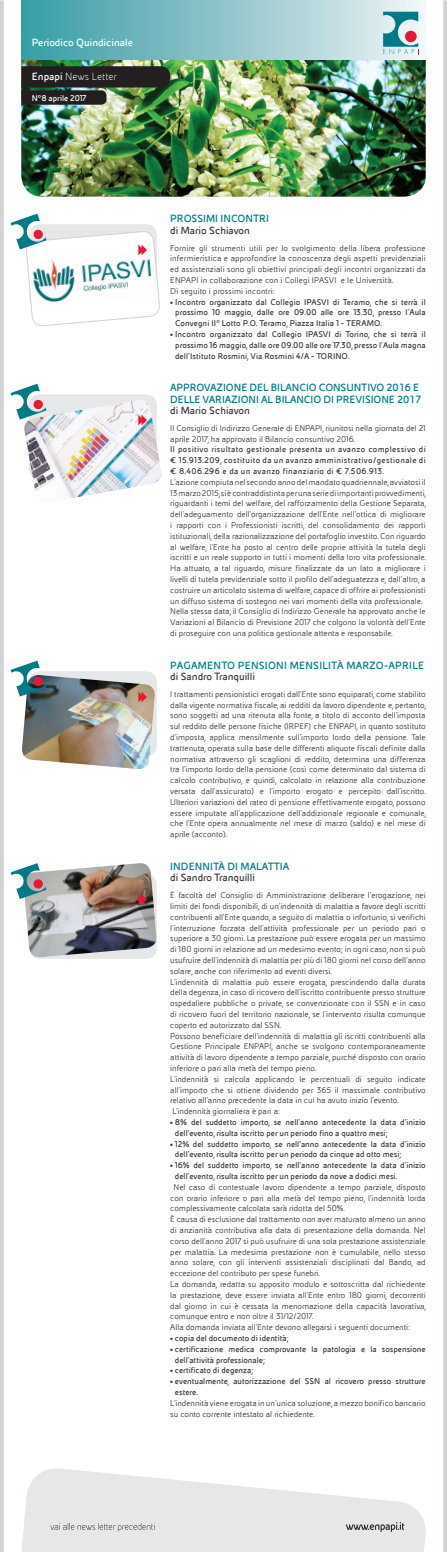
<style>
.page{position:relative;width:447px;height:1552px;background:#fff}
.page>*{position:absolute;margin:0;border:0;box-sizing:border-box;transform-origin:0 0}
.t1{font:700 11.25px/11.2px "Eni Tab";letter-spacing:-.01em;color:#007b85}
.t2{font:700 11.25px "Eni Tab";color:#3e3e3f}
.t3{font:700 11.25px "Eni Tab";letter-spacing:.02em;color:#007b85}
.t4{font:700 11.25px "Eni Exp";color:#fff}
.t5{font:300 11.25px "Eni Exp";color:#fff}
.t6{font:9px/10.8px "Eni Exp Reg";color:#3e3e3f}
.t7{font:700 9px/10.8px "Eni Exp";color:#3e3e3f}
.t8{font:700 9px "Eni Exp";color:#fff}
.s1{font-weight:700}
</style>
<div class="page">
<div style="left:29px;top:394px;width:128px;height:85px;background:#e6e7e9;border-radius:11px"></div>
<img style="left:24px;top:400px;width:138px;height:98px">
<img style="left:21px;top:60px;width:404px;height:137px">
<div style="left:21px;top:0;width:404px;height:60px;background:linear-gradient(to right,#369aa5,#eef3f5)"></div>
<svg style="left:383px;top:12px;width:35px;height:42px"></svg>
<div style="left:405px;top:31px;width:11px;height:11px;background:#e51836;border-radius:50%"></div>
<hr style="left:0;top:0;width:4px;height:1552px;background:#d1d2d4">
<hr style="left:443px;top:0;width:3px;height:1552px;background:#d1d2d4">
<svg style="left:21px;top:1468px;width:405px;height:84px;fill:#e6e7e9"></svg>
<svg style="left:345px;top:1522px;width:59px;height:10px"></svg>
<svg style="left:50px;top:1523px;width:105px;height:9px"></svg>
<svg style="left:11px;top:214px;width:149px;height:112px"></svg>
<svg style="left:138px;top:415px;width:9px;height:11px"></svg>
<svg style="left:11px;top:384px;width:35px;height:36px"></svg>
<img style="left:11px;top:661px;width:145px;height:108px">
<img style="left:11px;top:863px;width:146px;height:95px">
<img style="left:21px;top:66px;width:149px;height:39px">
<p class="t4" style="left:32px;top:37px;width:102px">Periodico Quindicinale</p>
<p class="t5" style="left:32px;top:71px;width:86px"><span class="s1">Enpapi</span> News Letter</p>
<p class="t8" style="left:32px;top:93px;width:56px">N°8 aprile 2017</p>
<p class="t1" style="left:170px;top:213px;width:100px">PROSSIMI INCONTRI</p>
<p class="t2" style="left:170px;top:224px;width:81px">di Mario Schiavon</p>
<p class="t6" style="left:170px;top:243px;width:257px">Fornire gli strumenti utili per lo svolgimento della libera professione infermieristica e approfondire la conoscenza degli aspetti previdenziali ed assistenziali sono gli obiettivi principali degli incontri organizzati da ENPAPI in collaborazione con i Collegi IPASVI e le Università.<br>Di seguito i prossimi incontri:</p>
<p class="t7" style="left:175px;top:296px;width:252px;text-align:justify;text-indent:-5px">• Incontro organizzato dal Collegio IPASVI di Teramo, che si terrà il prossimo 10 maggio, dalle ore 09.00 alle ore 13.30, presso l’Aula Convegni II° Lotto P.O. Teramo, Piazza Italia 1 - TERAMO.</p>
<p class="t7" style="left:175px;top:329px;width:252px;text-align:justify;text-indent:-5px">• Incontro organizzato dal Collegio IPASVI di Torino, che si terrà il prossimo 16 maggio, dalle ore 09.00 alle ore 17.30, presso l’Aula magna dell’Istituto Rosmini, Via Rosmini 4/A - TORINO.</p>
<p class="t1" style="left:170px;top:382px;width:252px">APPROVAZIONE DEL BILANCIO CONSUNTIVO 2016 E<br>DELLE VARIAZIONI AL BILANCIO DI PREVISIONE 2017</p>
<p class="t2" style="left:170px;top:404px;width:81px">di Mario Schiavon</p>
<p class="t6" style="left:170px;top:423px;width:257px">Il Consiglio di Indirizzo Generale di ENPAPI, riunitosi nella giornata del 21 aprile 2017, ha approvato il Bilancio consuntivo 2016.</p>
<p class="t7" style="left:170px;top:444px;width:257px;text-align:justify">Il positivo risultato gestionale presenta un avanzo complessivo di € 15.913.209, costituito da un avanzo amministrativo/gestionale di € 8.406.296 e da un avanzo finanziario di € 7.506.913.</p>
<p class="t6" style="left:170px;top:477px;width:257px">L’azione compiuta nel secondo anno del mandato quadriennale, avviatosi il 13 marzo 2015, si è contraddistinta per una serie di importanti provvedimenti, riguardanti i temi del welfare, del rafforzamento della Gestione Separata, dell’adeguamento dell’organizzazione dell’Ente nell’ottica di migliorare i rapporti con i Professionisti iscritti, del consolidamento dei rapporti istituzionali, della razionalizzazione del portafoglio investito. Con riguardo al welfare, l’Ente ha posto al centro delle proprie attività la tutela degli iscritti e un reale supporto in tutti i momenti della loro vita professionale.<br>Ha attuato, a tal riguardo, misure finalizzate da un lato a migliorare i livelli di tutela previdenziale sotto il profilo dell’adeguatezza e, dall’altro, a costruire un articolato sistema di welfare, capace di offrire ai professionisti un diffuso sistema di sostegno nei vari momenti della vita professionale.<br>Nella stessa data, il Consiglio di Indirizzo Generale ha approvato anche le Variazioni al Bilancio di Previsione 2017 che colgono la volontà dell’Ente di proseguire con una politica gestionale attenta e responsabile.</p>
<p class="t3" style="left:170px;top:659px;width:255px">PAGAMENTO PENSIONI MENSILITÀ MARZO-APRILE</p>
<p class="t2" style="left:170px;top:671px;width:86px">di Sandro Tranquilli</p>
<p class="t6" style="left:170px;top:689px;width:257px;text-align:justify">I trattamenti pensionistici erogati dall’Ente sono equiparati, come stabilito dalla vigente normativa fiscale, ai redditi da lavoro dipendente e, pertanto, sono soggetti ad una ritenuta alla fonte, a titolo di acconto dell’imposta sul reddito delle persone fisiche (IRPEF) che ENPAPI, in quanto sostituto d’imposta, applica mensilmente sull’importo lordo della pensione. Tale trattenuta, operata sulla base delle differenti aliquote fiscali definite dalla normativa attraverso gli scaglioni di reddito, determina una differenza tra l’importo lordo della pensione (così come determinato dal sistema di calcolo contributivo, e quindi, calcolato in relazione alla contribuzione versata dall’assicurato) e l’importo erogato e percepito dall’iscritto.<br>Ulteriori variazioni del rateo di pensione effettivamente erogato, possono essere imputate all’applicazione dell’addizionale regionale e comunale, che l’Ente opera annualmente nel mese di marzo (saldo) e nel mese di aprile (acconto).</p>
<p class="t1" style="left:170px;top:861px;width:120px">INDENNITÀ DI MALATTIA</p>
<p class="t2" style="left:170px;top:872px;width:86px">di Sandro Tranquilli</p>
<p class="t6" style="left:170px;top:890px;width:257px">È facoltà del Consiglio di Amministrazione deliberare l’erogazione, nei limiti dei fondi disponibili, di un’indennità di malattia a favore degli iscritti contribuenti all’Ente quando, a seguito di malattia o infortunio, si verifichi l’interruzione forzata dell’attività professionale per un periodo pari o superiore a 30 giorni. La prestazione può essere erogata per un massimo di 180 giorni in relazione ad un medesimo evento; in ogni caso, non si può usufruire dell’indennità di malattia per più di 180 giorni nel corso dell’anno solare, anche con riferimento ad eventi diversi.<br>L’indennità di malattia può essere erogata, prescindendo dalla durata della degenza, in caso di ricovero dell’iscritto contribuente presso strutture ospedaliere pubbliche o private, se convenzionate con il SSN e in caso di ricovero fuori del territorio nazionale, se l’intervento risulta comunque coperto ed autorizzato dal SSN.<br>Possono beneficiare dell’indennità di malattia gli iscritti contribuenti alla Gestione Principale ENPAPI, anche se svolgono contemporaneamente attività di lavoro dipendente a tempo parziale, purché disposto con orario inferiore o pari alla metà del tempo pieno.<br>L’indennità si calcola applicando le percentuali di seguito indicate all’importo che si ottiene dividendo per 365 il massimale contributivo relativo all’anno precedente la data in cui ha avuto inizio l’evento.<br>L’indennità giornaliera è pari a:</p>
<p class="t7" style="left:175px;top:1117px;width:252px;text-indent:-5px">• 8% del suddetto importo, se nell’anno antecedente la data d’inizio dell’evento, risulta iscritto per un periodo fino a quattro mesi;</p>
<p class="t7" style="left:175px;top:1138px;width:252px;text-indent:-5px">• 12% del suddetto importo, se nell’anno antecedente la data d’inizio dell’evento, risulta iscritto per un periodo da cinque ad otto mesi;</p>
<p class="t7" style="left:175px;top:1160px;width:252px;text-indent:-5px">• 16% del suddetto importo, se nell’anno antecedente la data d’inizio dell’evento, risulta iscritto per un periodo da nove a dodici mesi.</p>
<p class="t6" style="left:170px;top:1182px;width:257px;text-indent:3px">Nel caso di contestuale lavoro dipendente a tempo parziale, disposto con orario inferiore o pari alla metà del tempo pieno, l’indennità lorda complessivamente calcolata sarà ridotta del 50%.<br>È causa di esclusione dal trattamento non aver maturato almeno un anno di anzianità contributiva alla data di presentazione della domanda. Nel corso dell’anno 2017 si può usufruire di una sola prestazione assistenziale per malattia. La medesima prestazione non è cumulabile, nello stesso anno solare, con gli interventi assistenziali disciplinati dal Bando, ad eccezione del contributo per spese funebri.<br>La domanda, redatta su apposito modulo e sottoscritta dal richiedente la prestazione, deve essere inviata all’Ente entro 180 giorni, decorrenti dal giorno in cui è cessata la menomazione della capacità lavorativa, comunque entro e non oltre il 31/12/2017.<br>Alla domanda inviata all’Ente devono allegarsi i seguenti documenti:</p>
<p class="t7" style="left:170px;top:1333px;width:120px">• copia del documento di identità;</p>
<p class="t7" style="left:175px;top:1343px;width:252px;text-indent:-5px">• certificazione medica comprovante la patologia e la sospensione dell’attività professionale;</p>
<p class="t7" style="left:170px;top:1365px;width:85px">• certificato di degenza;</p>
<p class="t7" style="left:175px;top:1376px;width:252px;text-indent:-5px">• eventualmente, autorizzazione del SSN al ricovero presso strutture estere.</p>
<p class="t6" style="left:170px;top:1398px;width:257px">L’indennità viene erogata in un’unica soluzione, a mezzo bonifico bancario su conto corrente intestato al richiedente.</p>
</div>
